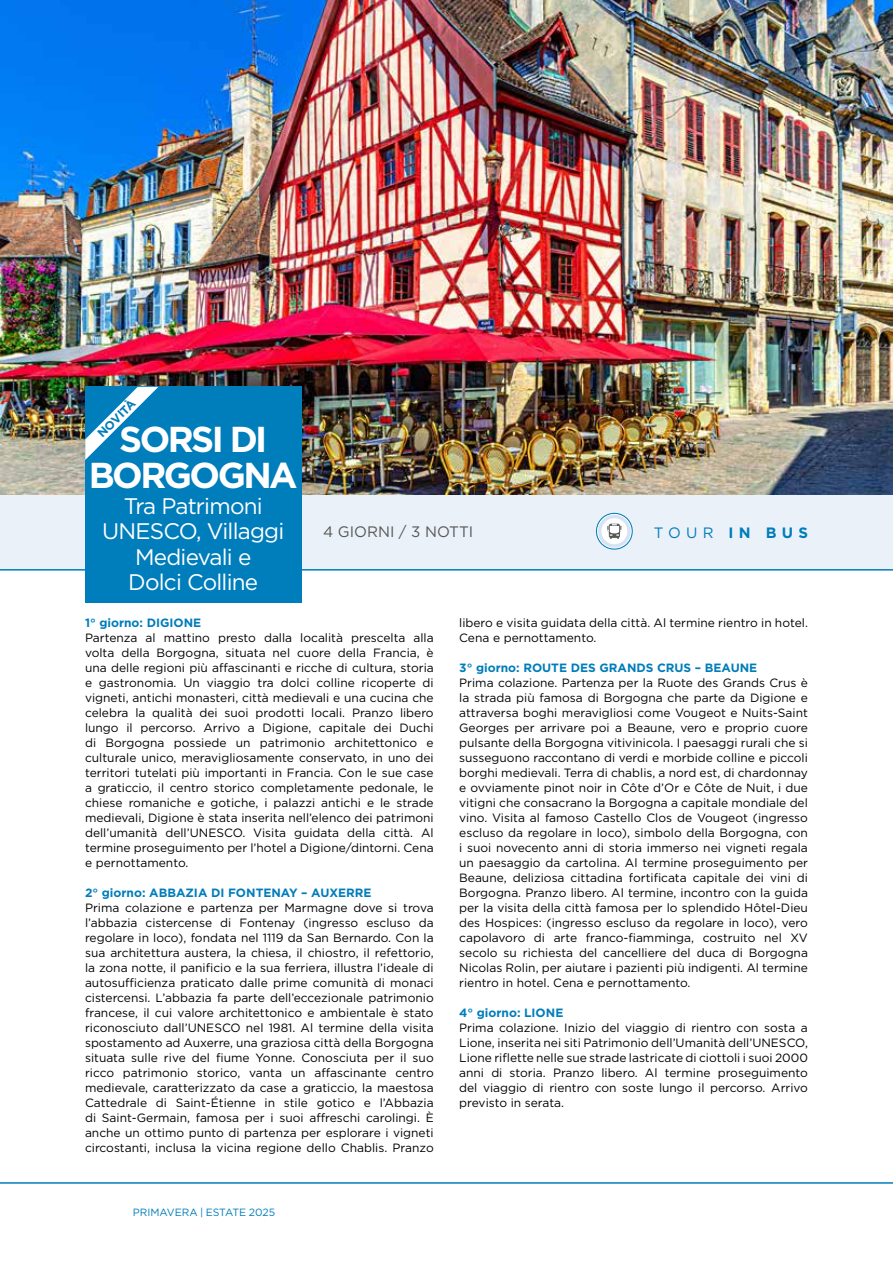
<style>
.page{position:relative;width:893px;height:1263px;background:#fff}
.page>*{position:absolute;margin:0;border:0;box-sizing:border-box;transform-origin:0 0}
.t1{font:700 36px/36px "Gotham";letter-spacing:-.07em;color:#fff;text-align:center}
.t2{font:22.5px/25.5px "Gotham";letter-spacing:-.035em;color:#fff;text-align:center}
.t3{font:15.15px "Gotham";color:#575756}
.t4{font:700 15px "Gotham";color:#007dbb}
.t5{font:12px/15px "Gotham";color:#000;text-align:justify}
.t6{font:700 12px "Gotham";color:#007dbb}
.t7{font:10.5px "Gotham";color:#007dbb}
.s1{font-weight:400}
</style>
<div class="page">
<div style="left:0;top:340px;width:893px;height:230px;background:#ebf1f9"></div>
<hr style="left:0;top:569px;width:893px;height:2px;background:#007dbb">
<svg style="left:595px;top:512px;width:38px;height:38px"></svg>
<img style="left:0;top:0;width:893px;height:495px">
<div style="left:85px;top:386px;width:216px;height:216px;background:#007dbb"></div>
<svg style="left:85px;top:387px;width:73px;height:73px"></svg>
<hr style="left:0;top:1182px;width:893px;height:2px;background:#007dbb">
<p class="t6" style="left:94px;top:430px;width:50px;rotate:-45deg">NOVITÀ</p>
<h1 class="t1" style="left:89px;top:421px;width:210px">SORSI DI<br>BORGOGNA</h1>
<h2 class="t2" style="left:102px;top:492px;width:184px">Tra Patrimoni<br>UNESCO, Villaggi<br>Medievali e<br>Dolci Colline</h2>
<p class="t3" style="left:323px;top:521px;width:152px">4 GIORNI / 3 NOTTI</p>
<p class="t4" style="left:654px;top:522px;width:156px"><span class="s1">TOUR</span> IN BUS</p>
<p class="t6" style="left:85px;top:615px;width:118px">1° giorno: DIGIONE</p>
<p class="t5" style="left:85px;top:630px;width:350px">Partenza al mattino presto dalla località prescelta alla volta della Borgogna, situata nel cuore della Francia, è una delle regioni più affascinanti e ricche di cultura, storia e gastronomia. Un viaggio tra dolci colline ricoperte di vigneti, antichi monasteri, città medievali e una cucina che celebra la qualità dei suoi prodotti locali. Pranzo libero lungo il percorso. Arrivo a Digione, capitale dei Duchi di Borgogna possiede un patrimonio architettonico e culturale unico, meravigliosamente conservato, in uno dei territori tutelati più importanti in Francia. Con le sue case a graticcio, il centro storico completamente pedonale, le chiese romaniche e gotiche, i palazzi antichi e le strade medievali, Digione è stata inserita nell’elenco dei patrimoni dell’umanità dell’UNESCO. Visita guidata della città. Al termine proseguimento per l’hotel a Digione/dintorni. Cena e pernottamento.</p>
<p class="t6" style="left:85px;top:885px;width:288px">2° giorno: ABBAZIA DI FONTENAY – AUXERRE</p>
<p class="t5" style="left:85px;top:900px;width:350px">Prima colazione e partenza per Marmagne dove si trova l’abbazia cistercense di Fontenay (ingresso escluso da regolare in loco), fondata nel 1119 da San Bernardo. Con la sua architettura austera, la chiesa, il chiostro, il refettorio, la zona notte, il panificio e la sua ferriera, illustra l’ideale di autosufficienza praticato dalle prime comunità di monaci cistercensi. L’abbazia fa parte dell’eccezionale patrimonio francese, il cui valore architettonico e ambientale è stato riconosciuto dall’UNESCO nel 1981. Al termine della visita spostamento ad Auxerre, una graziosa città della Borgogna situata sulle rive del fiume Yonne. Conosciuta per il suo ricco patrimonio storico, vanta un affascinante centro medievale, caratterizzato da case a graticcio, la maestosa Cattedrale di Saint-Étienne in stile gotico e l’Abbazia di Saint-Germain, famosa per i suoi affreschi carolingi. È anche un ottimo punto di partenza per esplorare i vigneti circostanti, inclusa la vicina regione dello Chablis. Pranzo</p>
<p class="t7" style="left:133px;top:1205px;width:144px">PRIMAVERA | ESTATE 2025</p>
<p class="t5" style="left:459px;top:615px;width:350px">libero e visita guidata della città. Al termine rientro in hotel.<br>Cena e pernottamento.</p>
<p class="t6" style="left:459px;top:660px;width:300px">3° giorno: ROUTE DES GRANDS CRUS – BEAUNE</p>
<p class="t5" style="left:459px;top:675px;width:350px">Prima colazione. Partenza per la Ruote des Grands Crus è la strada più famosa di Borgogna che parte da Digione e attraversa boghi meravigliosi come Vougeot e Nuits-Saint Georges per arrivare poi a Beaune, vero e proprio cuore pulsante della Borgogna vitivinicola. I paesaggi rurali che si susseguono raccontano di verdi e morbide colline e piccoli borghi medievali. Terra di chablis, a nord est, di chardonnay e ovviamente pinot noir in Côte d’Or e Côte de Nuit, i due vitigni che consacrano la Borgogna a capitale mondiale del vino. Visita al famoso Castello Clos de Vougeot (ingresso escluso da regolare in loco), simbolo della Borgogna, con i suoi novecento anni di storia immerso nei vigneti regala un paesaggio da cartolina. Al termine proseguimento per Beaune, deliziosa cittadina fortificata capitale dei vini di Borgogna. Pranzo libero. Al termine, incontro con la guida per la visita della città famosa per lo splendido Hôtel-Dieu des Hospices: (ingresso escluso da regolare in loco), vero capolavoro di arte franco-fiamminga, costruito nel XV secolo su richiesta del cancelliere del duca di Borgogna Nicolas Rolin, per aiutare i pazienti più indigenti. Al termine rientro in hotel. Cena e pernottamento.</p>
<p class="t6" style="left:459px;top:1005px;width:106px">4° giorno: LIONE</p>
<p class="t5" style="left:459px;top:1020px;width:350px">Prima colazione. Inizio del viaggio di rientro con sosta a Lione, inserita nei siti Patrimonio dell’Umanità dell’UNESCO, Lione riflette nelle sue strade lastricate di ciottoli i suoi 2000 anni di storia. Pranzo libero. Al termine proseguimento del viaggio di rientro con soste lungo il percorso. Arrivo previsto in serata.</p>
</div>
